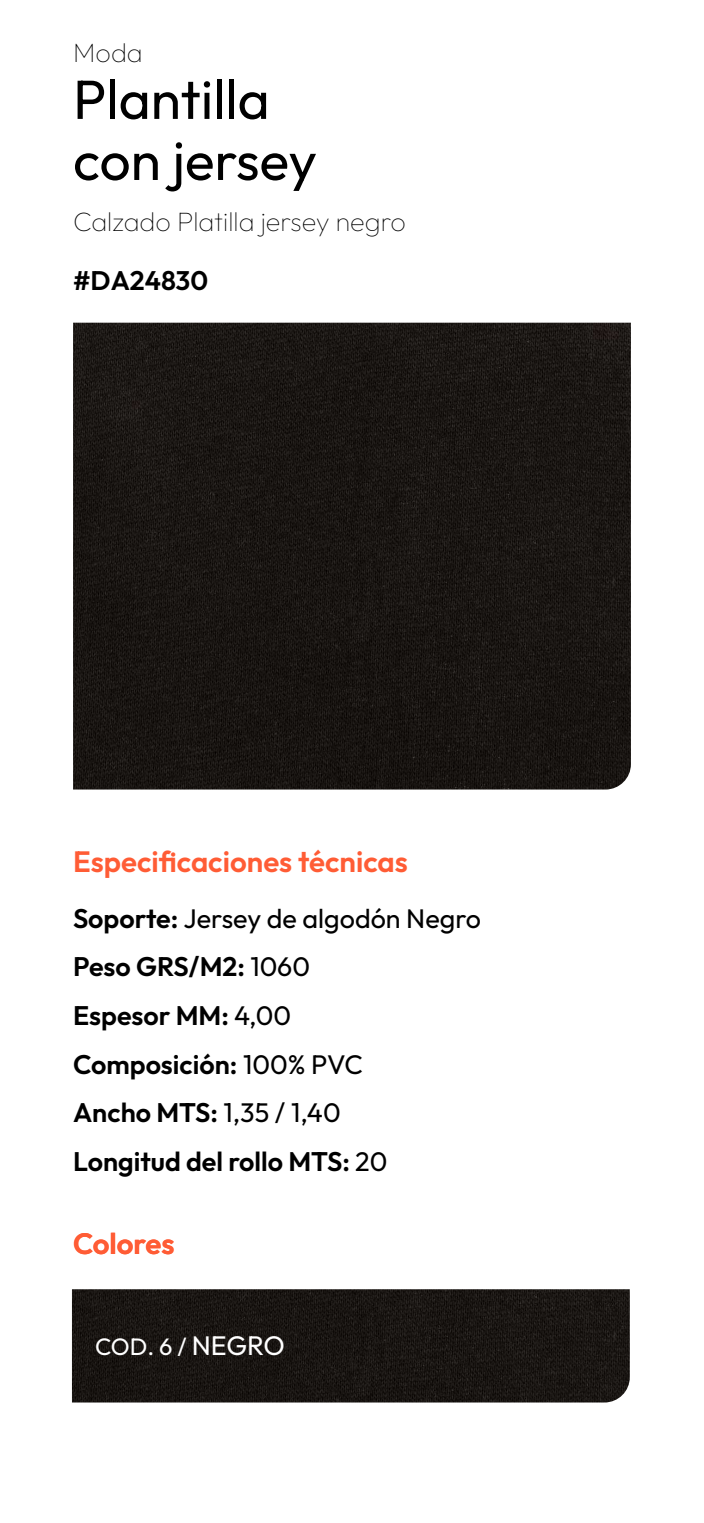
<style>
.page{position:relative;width:704px;height:1523px;background:#fff}
.page>*{position:absolute;margin:0;border:0;box-sizing:border-box;transform-origin:0 0}
.t1{font:55px/61.1px "Outfit";color:#000}
.t2{font:600 29.38px "Outfit";color:#ff5c35}
.t3{font:600 26.88px/48.6px "Outfit";color:#000}
.t4{font:100 26.88px "Outfit";color:#000}
.t5{font:23.75px "Outfit";color:#fff}
.s1{font-weight:400}
.s2{font-size:26.88px}
</style>
<div class="page">
<img style="left:73px;top:323px;width:557px;height:466px">
<img style="left:72px;top:1289px;width:557px;height:113px">
<p class="t4" style="left:73px;top:37px;width:71px">Moda</p>
<h1 class="t1" style="left:73px;top:69px;width:245px">Plantilla con jersey</h1>
<p class="t4" style="left:73px;top:206px;width:334px">Calzado Platilla jersey negro</p>
<p class="t3" style="left:73px;top:256px;width:136px">#DA24830</p>
<p class="t2" style="left:73px;top:844px;width:336px">Especificaciones técnicas</p>
<p class="t3" style="left:73px;top:894px;width:409px">Soporte: <span class="s1">Jersey de algodón Negro<br></span>Peso GRS/M2: <span class="s1">1060<br></span>Espesor MM: <span class="s1">4,00<br></span>Composición: <span class="s1">100% PVC<br></span>Ancho MTS: <span class="s1">1,35 / 1,40<br></span>Longitud del rollo MTS: <span class="s1">20</span></p>
<p class="t2" style="left:73px;top:1227px;width:103px">Colores</p>
<p class="t5" style="left:95px;top:1332px;width:191px">COD. 6 / <span class="s2">NEGRO</span></p>
</div>
